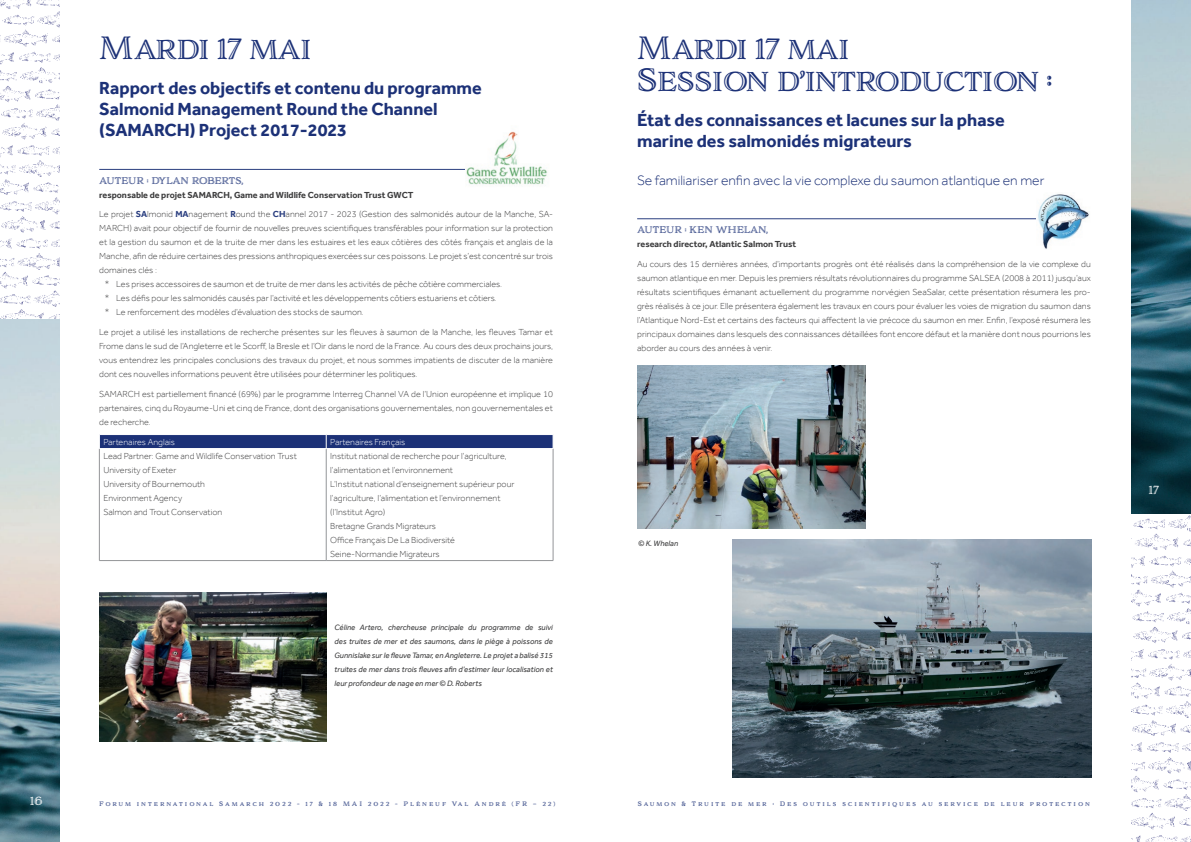
<style>
.page{position:relative;width:1191px;height:842px;background:#fff}
.page>*{position:absolute;margin:0;border:0;box-sizing:border-box;transform-origin:0 0}
.t1{font:30px/32.5px "Adorn S Engraved";letter-spacing:-.04em;color:#1c3177}
.t2{font:700 18px/21px "Effra";color:#1c3177}
.t3{font:300 14px "Effra";color:#1c3177}
.t4{font:12px "Adorn S Engraved";color:#fff}
.t5{font:300 9px/14px "Effra";color:#3e3e3f;text-align:justify}
.t6{font:300 9px "Effra";color:#fff}
.t7{font:700 9px "Effra";color:#3e3e3f}
.t8{font:9px "Adorn S Engraved";letter-spacing:-.04em;color:#2b3f80}
.t9{font:9px "Adorn S Engraved";color:#2b3f80}
.t10{font:italic 8px/14px "Effra";color:#3e3e3f;text-align:justify}
.t11{font:6px "Adorn S Engraved";letter-spacing:.325em;color:#1c3177}
.s1{font-weight:700}
.s2{font-weight:700;color:#2b3f80}
</style>
<div class="page">
<img style="left:0;top:0;width:60px;height:842px">
<img style="left:1131px;top:0;width:60px;height:842px">
<hr style="left:637px;top:219px;width:453px;height:1px;background:#2b3f80">
<hr style="left:99px;top:169px;width:454px;height:1px;background:#2b3f80">
<hr style="left:99px;top:449px;width:1px;height:111px;background:#939598">
<hr style="left:326px;top:449px;width:1px;height:111px;background:#939598">
<hr style="left:553px;top:449px;width:1px;height:111px;background:#939598">
<hr style="left:99px;top:560px;width:227px;height:1px;background:#939598">
<hr style="left:326px;top:560px;width:227px;height:1px;background:#939598">
<svg style="left:99px;top:434px;width:454px;height:14px;background:#2d4081"></svg>
<img style="left:1036px;top:194px;width:54px;height:55px">
<img style="left:99px;top:593px;width:227px;height:149px">
<img style="left:465px;top:131px;width:88px;height:54px">
<img style="left:638px;top:365px;width:227px;height:164px">
<img style="left:732px;top:540px;width:359px;height:237px">
<h1 class="t1" style="left:99px;top:32px;width:214px">Mardi 17 mai</h1>
<h2 class="t2" style="left:99px;top:77px;width:384px">Rapport des objectifs et contenu du programme<br>Salmonid Management Round the Channel (SAMARCH) Project 2017-2023</h2>
<p class="t8" style="left:99px;top:174px;width:146px">AUTEUR : DYLAN ROBERTS,</p>
<p class="t5" style="left:99px;top:185px;width:455px;line-height:19.7px"><span class="s1">responsable de projet SAMARCH, Game and Wildlife Conservation Trust GWCT<br></span>Le projet <span class="s2">SA</span>lmonid <span class="s2">MA</span>nagement <span class="s2">R</span>ound the <span class="s2">CH</span>annel 2017 - 2023 (Gestion des salmonidés autour de la Manche, SA-</p>
<p class="t5" style="left:99px;top:221px;width:455px">MARCH) avait pour objectif de fournir de nouvelles preuves scientifiques transférables pour information sur la protection</p>
<p class="t5" style="left:99px;top:235px;width:455px">et la gestion du saumon et de la truite de mer dans les estuaires et les eaux côtières des côtés français et anglais de la</p>
<p class="t5" style="left:99px;top:249px;width:455px">Manche, afin de réduire certaines des pressions anthropiques exercées sur ces poissons. Le projet s’est concentré sur trois</p>
<p class="t5" style="left:99px;top:263px;width:59px">domaines clés :</p>
<p class="t5" style="left:105px;top:277px;width:399px">* Les prises accessoires de saumon et de truite de mer dans les activités de pêche côtière commerciales.</p>
<p class="t5" style="left:105px;top:291px;width:393px">* Les défis pour les salmonidés causés par l’activité et les développements côtiers estuariens et côtiers.</p>
<p class="t5" style="left:105px;top:305px;width:260px">* Le renforcement des modèles d’évaluation des stocks de saumon.</p>
<p class="t5" style="left:99px;top:325px;width:455px">Le projet a utilisé les installations de recherche présentes sur les fleuves à saumon de la Manche, les fleuves Tamar et Frome dans le sud de l’Angleterre et le Scorff, la Bresle et l’Oir dans le nord de la France. Au cours des deux prochains jours, vous entendrez les principales conclusions des travaux du projet, et nous sommes impatients de discuter de la manière dont ces nouvelles informations peuvent être utilisées pour déterminer les politiques.</p>
<p class="t5" style="left:99px;top:387px;width:455px">SAMARCH est partiellement financé (69%) par le programme Interreg Channel VA de l’Union européenne et implique 10 partenaires, cinq du Royaume-Uni et cinq de France, dont des organisations gouvernementales, non gouvernementales et de recherche.</p>
<p class="t6" style="left:103px;top:436px;width:73px">Partenaires Anglais</p>
<p class="t6" style="left:330px;top:436px;width:77px">Partenaires Français</p>
<p class="t5" style="left:103px;top:448px;width:195px;text-align:left">Lead Partner: Game and Wildlife Conservation Trust<br>University of Exeter<br>University of Bournemouth<br>Environment Agency<br>Salmon and Trout Conservation</p>
<p class="t5" style="left:330px;top:448px;width:186px;text-align:left">Institut national de recherche pour l’agriculture, l’alimentation et l’environnement<br>L’Institut national d’enseignement supérieur pour l’agriculture, I’alimentation et l’environnement (l’Institut Agro)<br>Bretagne Grands Migrateurs<br>Office Français De La Biodiversité Seine-Normandie Migrateurs</p>
<p class="t10" style="left:334px;top:620px;width:220px">Céline Artero, chercheuse principale du programme de suivi des truites de mer et des saumons, dans le piège à poissons de Gunnislake sur le fleuve Tamar, en Angleterre. Le projet a balisé 315 truites de mer dans trois fleuves afin d’estimer leur localisation et leur profondeur de nage en mer © D. Roberts</p>
<h1 class="t1" style="left:637px;top:32px;width:416px">Mardi 17 mai<br>Session d’introduction :</h1>
<h2 class="t2" style="left:637px;top:109px;width:369px">État des connaissances et lacunes sur la phase marine des salmonidés migrateurs</h2>
<h3 class="t3" style="left:637px;top:172px;width:409px">Se familiariser enfin avec la vie complexe du saumon atlantique en mer</h3>
<p class="t9" style="left:637px;top:224px;width:132px">AUTEUR : KEN WHELAN,</p>
<p class="t7" style="left:637px;top:239px;width:161px">research director, Atlantic Salmon Trust</p>
<p class="t5" style="left:637px;top:257px;width:455px">Au cours des 15 dernières années, d’importants progrès ont été réalisés dans la compréhension de la vie complexe du saumon atlantique en mer. Depuis les premiers résultats révolutionnaires du programme SALSEA (2008 à 2011) jusqu’aux résultats scientifiques émanant actuellement du programme norvégien SeaSalar, cette présentation résumera les pro&shy;grès réalisés à ce jour. Elle présentera également les travaux en cours pour évaluer les voies de migration du saumon dans l’Atlantique Nord-Est et certains des facteurs qui affectent la vie précoce du saumon en mer. Enfin, l’exposé résumera les principaux domaines dans lesquels des connaissances détaillées font encore défaut et la manière dont nous pourrions les aborder au cours des années à venir.</p>
<p class="t10" style="left:638px;top:536px;width:42px">© K. Whelan</p>
<h3 class="t4" style="left:30px;top:793px;width:14px">16</h3>
<p class="t11" style="left:99px;top:800px;width:457px">Forum international Samarch 2022 - 17 &amp; 18 MAI 2022 - Pléneuf Val André (FR – 22)</p>
<p class="t11" style="left:638px;top:800px;width:453px">Saumon &amp; Truite de mer : Des outils scientifiques au service de leur protection</p>
<h3 class="t4" style="left:1148px;top:482px;width:12px">17</h3>
</div>
